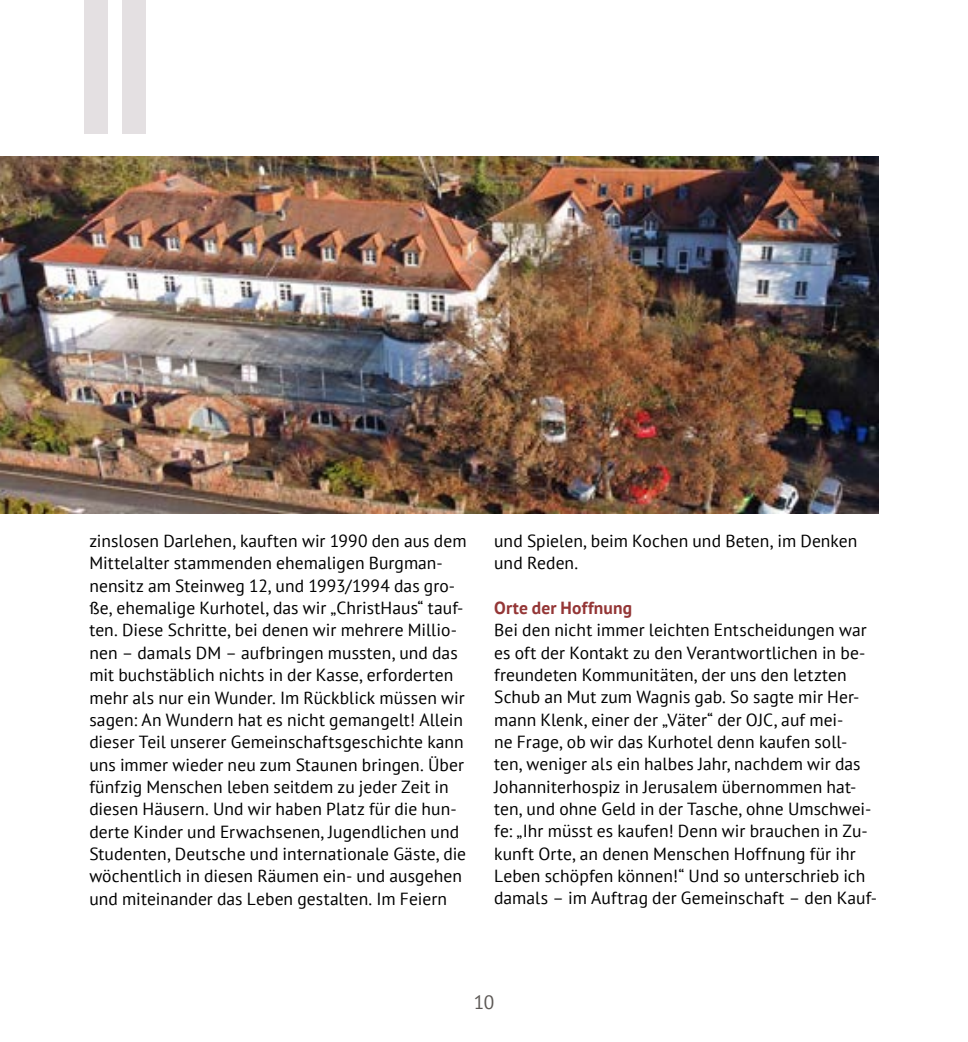
<style>
.page{position:relative;width:968px;height:1042px;background:#fff}
.page>*{position:absolute;margin:0;border:0;box-sizing:border-box;transform-origin:0 0}
.t1{font:700 264.78px "PT Sans";color:#e4e0e2;scale:.66 1}
.t2{font:19.25px "PT Sans";color:#5c5855}
.t3{font:17.5px/22.4px "PT Sans";letter-spacing:.005em;color:#000}
.t4{font:700 17.5px "PT Sans";letter-spacing:.01em;color:#943636}
</style>
<div class="page">
<img style="left:0;top:156px;width:878px;height:357px">
<h1 class="t1" style="left:71px;top:-135px;width:135px">II</h1>
<p class="t3" style="left:89px;top:529px;width:378px">zinslosen Darlehen, kauften wir 1990 den aus dem Mittelalter stammenden ehemaligen Burgman&shy;nensitz am Steinweg 12, und 1993/1994 das gro&shy;ße, ehemalige Kurhotel, das wir „ChristHaus“ tauf&shy;ten. Diese Schritte, bei denen wir mehrere Millio&shy;nen – damals DM – aufbringen mussten, und das mit buchstäblich nichts in der Kasse, erforderten mehr als nur ein Wunder. Im Rückblick müssen wir sagen: An Wundern hat es nicht gemangelt! Allein dieser Teil unserer Gemeinschaftsgeschichte kann uns immer wieder neu zum Staunen bringen. Über fünfzig Menschen leben seitdem zu jeder Zeit in diesen Häusern. Und wir haben Platz für die hun&shy;derte Kinder und Erwachsenen, Jugendlichen und Studenten, Deutsche und internationale Gäste, die wöchentlich in diesen Räumen ein- und ausgehen und miteinander das Leben gestalten. Im Feiern</p>
<p class="t3" style="left:494px;top:529px;width:364px">und Spielen, beim Kochen und Beten, im Denken und Reden.</p>
<p class="t4" style="left:494px;top:596px;width:139px">Orte der Hoffnung</p>
<p class="t3" style="left:494px;top:618px;width:384px">Bei den nicht immer leichten Entscheidungen war es oft der Kontakt zu den Verantwortlichen in be&shy;freundeten Kommunitäten, der uns den letzten Schub an Mut zum Wagnis gab. So sagte mir Her&shy;mann Klenk, einer der „Väter“ der OJC, auf mei-<br>ne Frage, ob wir das Kurhotel denn kaufen soll&shy;ten, weniger als ein halbes Jahr, nachdem wir das Johanniterhospiz in Jerusalem übernommen hat&shy;ten, und ohne Geld in der Tasche, ohne Umschwei&shy;fe: „Ihr müsst es kaufen! Denn wir brauchen in Zu&shy;kunft Orte, an denen Menschen Hoffnung für ihr Leben schöpfen können!“ Und so unterschrieb ich damals – im Auftrag der Gemeinschaft – den Kauf-</p>
<p class="t2" style="left:473px;top:990px;width:22px">10</p>
</div>
